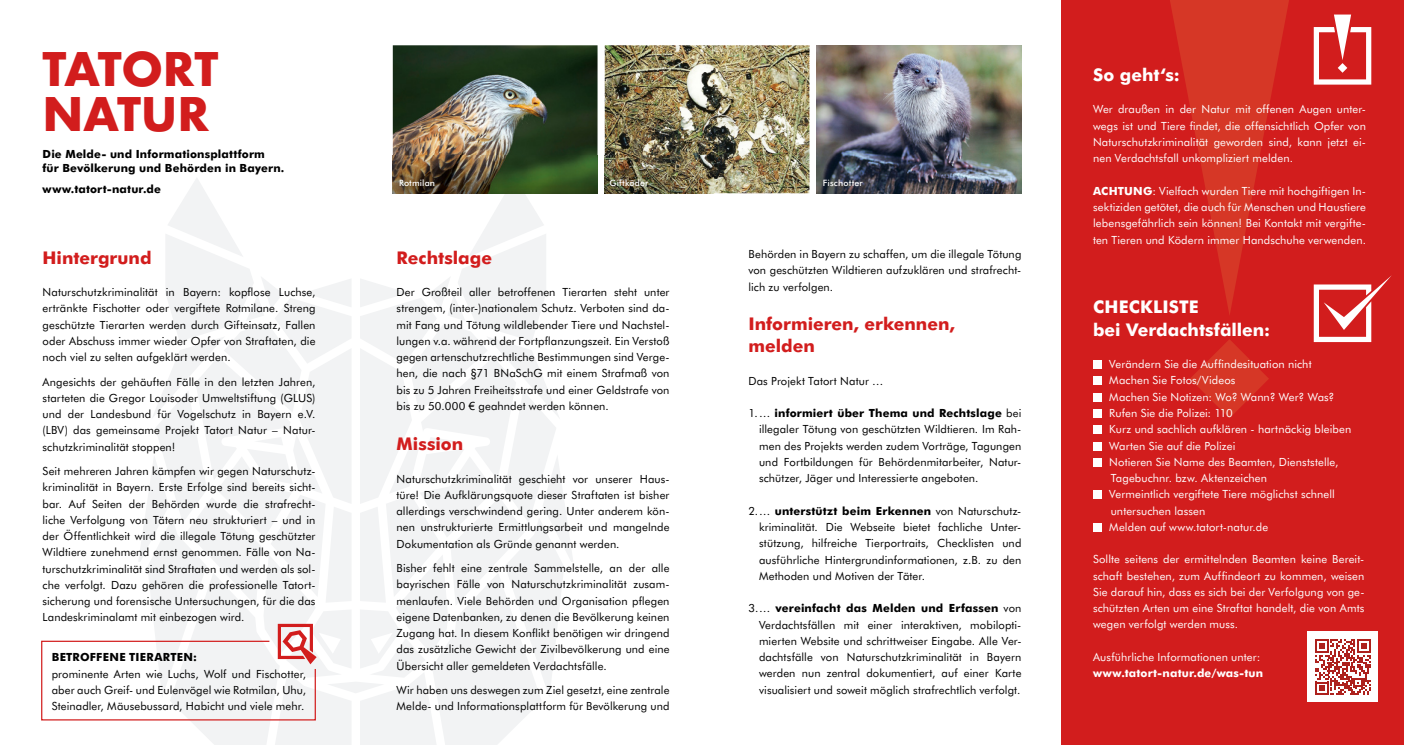
<style>
.page{position:relative;width:1404px;height:745px;background:#fff}
.page>*{position:absolute;margin:0;border:0;box-sizing:border-box;transform-origin:0 0}
.t1{font:700 45px/45px "Futura";letter-spacing:-.005em;color:#d21d1d}
.t2{font:700 17.5px/22.5px "Futura BT";color:#d21d1d}
.t3{font:700 17.5px/22.5px "Futura BT";color:#fff}
.t4{font:11.25px/16.2px "Futura BT";letter-spacing:.01em;color:#000;text-align:justify}
.t5{font:11.25px/16.2px "Futura BT";letter-spacing:.01em;color:#fff;text-align:justify}
.t6{font:700 11.25px/13.8px "Futura BT";letter-spacing:.015em;color:#000}
.t7{font:700 11.25px "Futura BT";letter-spacing:.015em;color:#fff}
.t8{font:500 8.75px "Futura BT";letter-spacing:.015em;color:#fff}
.s1{font-family:"Arial"}
.s2{font-weight:700}
</style>
<div class="page">
<div style="left:1061px;top:0;width:342px;height:744px;background:#d21d1d"></div>
<svg style="left:1170px;top:0;width:118px;height:315px"></svg>
<svg style="left:1190px;top:339px;width:78px;height:79px"></svg>
<div style="left:1092px;top:360px;width:9px;height:8px;background:#fff"></div>
<div style="left:1092px;top:376px;width:9px;height:9px;background:#fff"></div>
<div style="left:1092px;top:393px;width:9px;height:8px;background:#fff"></div>
<div style="left:1092px;top:409px;width:9px;height:8px;background:#fff"></div>
<div style="left:1092px;top:425px;width:9px;height:8px;background:#fff"></div>
<div style="left:1092px;top:441px;width:9px;height:9px;background:#fff"></div>
<div style="left:1092px;top:458px;width:9px;height:8px;background:#fff"></div>
<div style="left:1092px;top:490px;width:9px;height:8px;background:#fff"></div>
<div style="left:1092px;top:523px;width:9px;height:8px;background:#fff"></div>
<div style="left:1307px;top:631px;width:70px;height:70px;background:#fff"></div>
<svg style="left:1315px;top:639px;width:55px;height:55px"></svg>
<svg style="left:1313px;top:276px;width:78px;height:66px"></svg>
<svg style="left:1313px;top:15px;width:57px;height:70px"></svg>
<img style="left:393px;top:45px;width:204px;height:111px">
<img style="left:816px;top:45px;width:205px;height:148px">
<svg style="left:41px;top:177px;width:532px;height:567px"></svg>
<img style="left:393px;top:156px;width:204px;height:37px">
<img style="left:604px;top:45px;width:205px;height:148px">
<img style="left:604px;top:156px;width:109px;height:37px">
<h1 class="t1" style="left:43px;top:46px;width:177px">TATORT<br>NATUR</h1>
<p class="t6" style="left:43px;top:147px;width:243px">Die Melde- und Informationsplattform<br>für Bevölkerung und Behörden in Bayern.</p>
<p class="t6" style="left:43px;top:182px;width:120px">www.tatort-natur.de</p>
<h2 class="t2" style="left:43px;top:246px;width:110px">Hintergrund</h2>
<p class="t4" style="left:43px;top:284px;width:274px">Naturschutzkriminalität in Bayern: kopflose Luchse, ertränkte Fischotter oder vergiftete Rotmilane. Streng geschützte Tierarten werden durch Gifteinsatz, Fallen oder Abschuss immer wieder Opfer von Straftaten, die noch viel zu selten aufgeklärt werden.</p>
<p class="t4" style="left:43px;top:373px;width:274px">Angesichts der gehäuften Fälle in den letzten Jahren, starteten die Gregor Louisoder Umweltstiftung (GLUS) und der Landesbund für Vogelschutz in Bayern e.V. (LBV) das gemeinsame Projekt Tatort Natur – Natur&shy;schutzkriminalität stoppen!</p>
<p class="t4" style="left:43px;top:462px;width:274px">Seit mehreren Jahren kämpfen wir gegen Naturschutz&shy;kriminalität in Bayern. Erste Erfolge sind bereits sicht&shy;bar. Auf Seiten der Behörden wurde die strafrecht&shy;liche Verfolgung von Tätern neu strukturiert – und in der Öffentlichkeit wird die illegale Tötung geschützter Wildtiere zunehmend ernst genommen. Fälle von Na&shy;turschutzkriminalität sind Straftaten und werden als sol&shy;che verfolgt. Dazu gehören die professionelle Tatort&shy;sicherung und forensische Untersuchungen, für die das Landeskriminalamt mit einbezogen wird.</p>
<p class="t6" style="left:52px;top:649px;width:147px">BETROFFENE TIERARTEN:</p>
<p class="t4" style="left:52px;top:664px;width:256px">prominente Arten wie Luchs, Wolf und Fischotter, aber auch Greif- und Eulenvögel wie Rotmilan, Uhu, Steinadler, Mäusebussard, Habicht und viele mehr.</p>
<p class="t8" style="left:399px;top:178px;width:38px">Rotmilan</p>
<p class="t8" style="left:609px;top:178px;width:40px">Giftköder</p>
<h2 class="t2" style="left:396px;top:246px;width:97px">Rechtslage</h2>
<p class="t4" style="left:396px;top:284px;width:274px">Der Großteil aller betroffenen Tierarten steht unter strengem, (inter-)nationalem Schutz. Verboten sind da&shy;mit Fang und Tötung wildlebender Tiere und Nachstel&shy;lungen v.a. während der Fortpflanzungszeit. Ein Verstoß gegen artenschutzrechtliche Bestimmungen sind Verge&shy;hen, die nach §71 BNaSchG mit einem Strafmaß von bis zu 5 Jahren Freiheitsstrafe und einer Geldstrafe von bis zu 50.000 <span class="s1">€</span> geahndet werden können.</p>
<h2 class="t2" style="left:396px;top:432px;width:68px">Mission</h2>
<p class="t4" style="left:396px;top:470px;width:274px">Naturschutzkriminalität geschieht vor unserer Haus&shy;türe! Die Aufklärungsquote dieser Straftaten ist bisher allerdings verschwindend gering. Unter anderem kön&shy;nen unstrukturierte Ermittlungsarbeit und mangelnde Dokumentation als Gründe genannt werden.</p>
<p class="t4" style="left:396px;top:559px;width:274px">Bisher fehlt eine zentrale Sammelstelle, an der alle bayrischen Fälle von Naturschutzkriminalität zusam&shy;menlaufen. Viele Behörden und Organisation pflegen eigene Datenbanken, zu denen die Bevölkerung keinen Zugang hat. In diesem Konflikt benötigen wir dringend das zusätzliche Gewicht der Zivilbevölkerung und eine Übersicht aller gemeldeten Verdachtsfälle.</p>
<p class="t4" style="left:396px;top:681px;width:274px">Wir haben uns deswegen zum Ziel gesetzt, eine zen trale<br>Melde- und Informationsplattform für Bevölkerung und</p>
<p class="t8" style="left:822px;top:178px;width:41px">Fischotter</p>
<p class="t4" style="left:748px;top:246px;width:274px">Behörden in Bayern zu schaffen, um die illegale Tötung von geschützten Wildtieren aufzuklären und strafrecht&shy;lich zu verfolgen.</p>
<h2 class="t2" style="left:748px;top:312px;width:208px">Informieren, erkennen, melden</h2>
<p class="t4" style="left:748px;top:372px;width:137px">Das Projekt Tatort Natur …</p>
<p class="t4" style="left:759px;top:404px;width:264px;text-indent:-11px">1. … <span class="s2">informiert über Thema und Rechtslage</span> bei illegaler Tötung von geschützten Wildtieren. Im Rah&shy;men des Projekts werden zudem Vorträge, Tagungen und Fortbildungen für Behördenmitarbeiter, Natur&shy;schützer, Jäger und Interessierte angeboten.</p>
<p class="t4" style="left:759px;top:502px;width:264px;text-indent:-11px">2. … <span class="s2">unterstützt beim Erkennen</span> von Naturschutz&shy;kriminalität. Die Webseite bietet fachliche Unter&shy;stützung, hilfreiche Tierportraits, Checklisten und ausführliche Hintergrundinformationen, z.B. zu den Methoden und Motiven der Täter.</p>
<p class="t4" style="left:759px;top:599px;width:264px;text-indent:-11px">3. … <span class="s2">vereinfacht das Melden und Erfassen</span> von Verdachtsfällen mit einer interaktiven, mobilopti&shy;mierten Website und schrittweiser Eingabe. Alle Ver&shy;dachtsfälle von Naturschutzkriminalität in Bayern werden nun zentral dokumentiert, auf einer Karte visualisiert und soweit möglich strafrechtlich verfolgt.</p>
<h2 class="t3" style="left:1092px;top:63px;width:88px">So geht‘s:</h2>
<p class="t5" style="left:1092px;top:101px;width:274px">Wer draußen in der Natur mit offenen Augen unter&shy;wegs ist und Tiere findet, die offensichtlich Opfer von Naturschutzkriminalität geworden sind, kann jetzt ei&shy;nen Verdachtsfall unkompliziert melden.</p>
<p class="t5" style="left:1092px;top:182px;width:274px"><span class="s2">ACHTUNG</span>: Vielfach wurden Tiere mit hochgiftigen In&shy;sektiziden getötet, die auch für Menschen und Haustiere lebensgefährlich sein können! Bei Kontakt mit vergifte&shy;ten Tieren und Ködern immer Handschuhe verwenden.</p>
<h2 class="t3" style="left:1092px;top:295px;width:179px">CHECKLISTE<br>bei Verdachtsfällen:</h2>
<p class="t5" style="left:1109px;top:356px;width:243px;text-align:left">Verändern Sie die Auffindesituation nicht Machen Sie Fotos/Videos<br>Machen Sie Notizen: Wo? Wann? Wer? Was?<br>Rufen Sie die Polizei: 110<br>Kurz und sachlich aufklären - hartnäckig bleiben Warten Sie auf die Polizei<br>Notieren Sie Name des Beamten, Dienststelle, Tagebuchnr. bzw. Aktenzeichen<br>Vermeintlich vergiftete Tiere möglichst schnell untersuchen lassen<br>Melden auf www.tatort-natur.de</p>
<p class="t5" style="left:1092px;top:551px;width:273px">Sollte seitens der ermittelnden Beamten keine Bereit&shy;schaft bestehen, zum Auffindeort zu kommen, weisen Sie darauf hin, dass es sich bei der Verfolgung von ge&shy;schützten Arten um eine Straftat handelt, die von Amts wegen verfolgt werden muss.</p>
<p class="t5" style="left:1092px;top:648px;width:169px">Ausführliche Informationen unter:</p>
<p class="t7" style="left:1092px;top:666px;width:171px">www.tatort-natur.de/was-tun</p>
</div>
